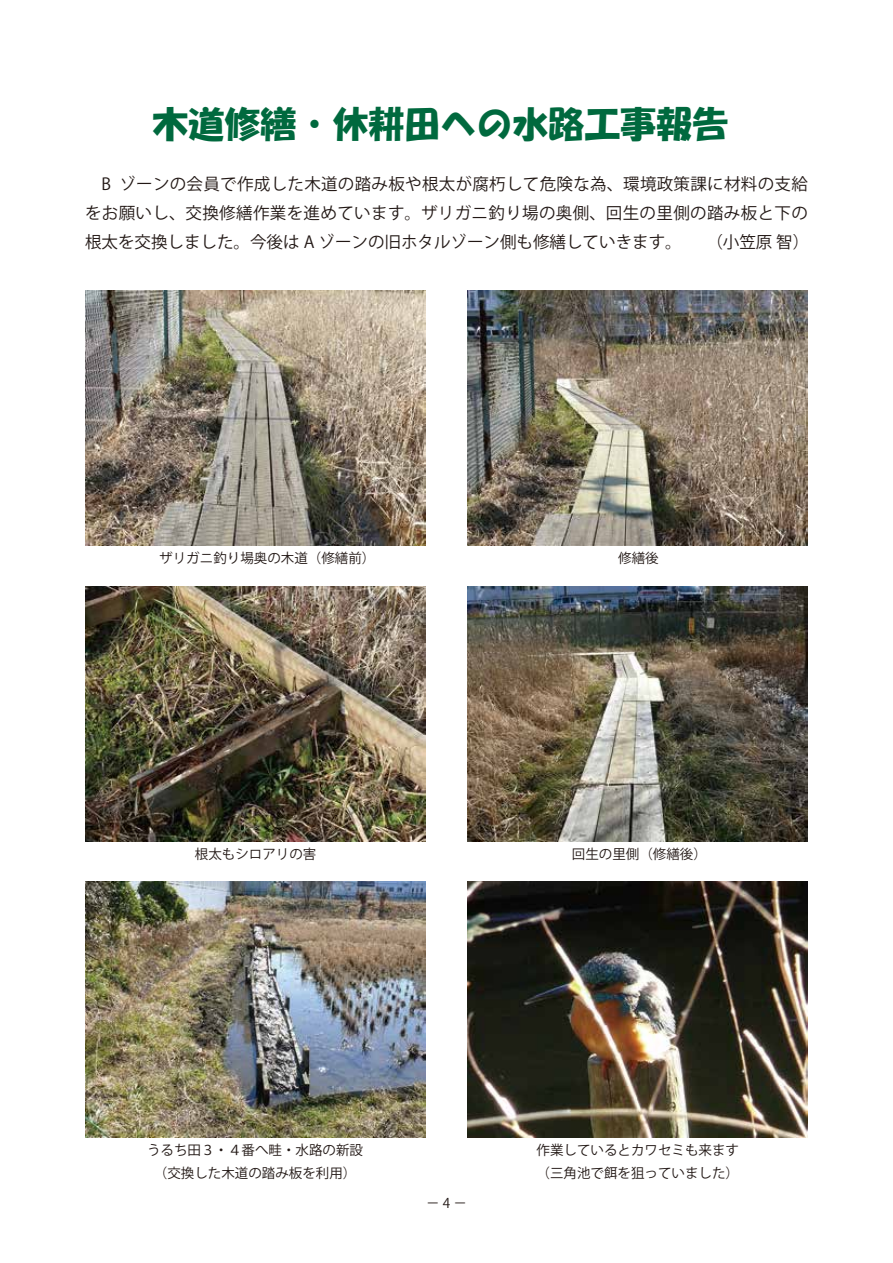
<style>
.page{position:relative;width:893px;height:1263px;background:#fff}
.page>*{position:absolute;margin:0;border:0;box-sizing:border-box;transform-origin:0 0}
.t1{font:36px "HGS Soei Kakupoptai";color:#00693e}
.t2{font:16.5px/28.8px "Koz Go Pr 6 N";color:#221815;text-align:justify}
.t3{font:13.5px/22.5px "Koz Go Pro";color:#221815}
.t4{font:13.5px "Koz Go Pr 6 N";color:#221815}
</style>
<div class="page">
<img style="left:85px;top:290px;width:340px;height:256px">
<img style="left:468px;top:290px;width:340px;height:256px">
<img style="left:85px;top:586px;width:340px;height:256px">
<img style="left:468px;top:586px;width:340px;height:256px">
<img style="left:85px;top:882px;width:340px;height:255px">
<img style="left:468px;top:882px;width:340px;height:255px">
<h1 class="t1" style="left:153px;top:106px;width:577px">木道修繕・休耕田への水路工事報告</h1>
<p class="t2" style="left:85px;top:170px;width:726px">　B ゾーンの会員で作成した木道の踏み板や根太が腐朽して危険な為、環境政策課に材料の支給をお願いし、交換修繕作業を進めています。ザリガニ釣り場の奥側、回生の里側の踏み板と下の根太を交換しました。今後は A ゾーンの旧ホタルゾーン側も修繕していきます。　　（小笠原 智）</p>
<p class="t3" style="left:159px;top:547px;width:217px">ザリガニ釣り場奥の木道（修繕前）</p>
<p class="t3" style="left:618px;top:547px;width:42px">修繕後</p>
<p class="t3" style="left:195px;top:843px;width:123px">根太もシロアリの害</p>
<p class="t3" style="left:572px;top:843px;width:136px">回生の里側（修繕後）</p>
<p class="t3" style="left:147px;top:1139px;width:217px;text-align:center">うるち田３・４番へ畦・水路の新設（交換した木道の踏み板を利用）</p>
<p class="t4" style="left:426px;top:1195px;width:42px">－ 4 －</p>
<p class="t3" style="left:537px;top:1139px;width:204px">作業しているとカワセミも来ます（三角池で餌を狙っていました）</p>
</div>
